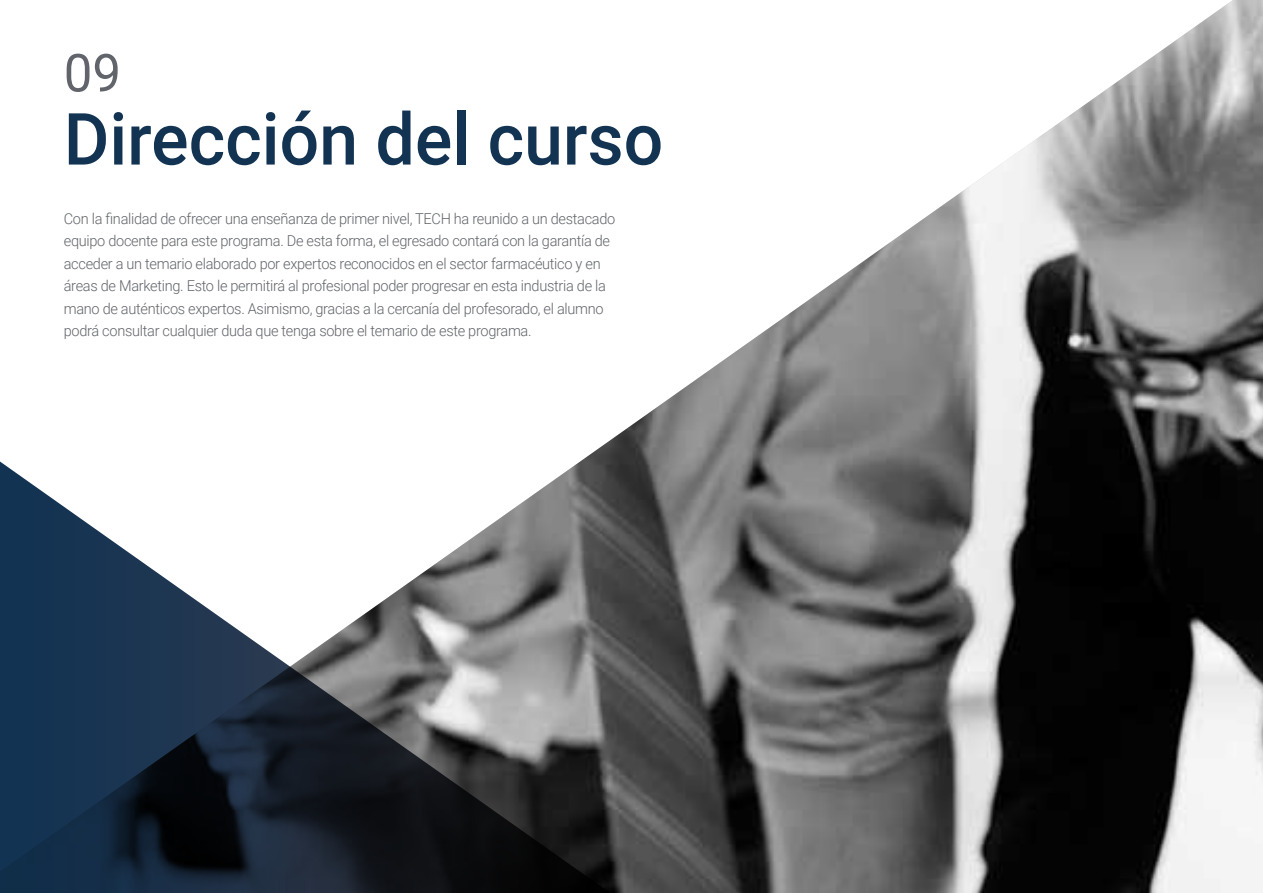
<style>
.page{position:relative;width:1263px;height:893px;background:#fff}
.page>*{position:absolute;margin:0;border:0;box-sizing:border-box;transform-origin:0 0}
.t1{font:500 72px "Roboto";color:#123352}
.t2{font:52.5px "Roboto";color:#61646a}
.t3{font:300 15px/22.5px "Roboto";letter-spacing:-.02em;color:#61646a}
</style>
<div class="page">
<img style="left:602px;top:0;width:661px;height:893px">
<svg style="left:0;top:446px;width:640px;height:447px"></svg>
<h2 class="t2" style="left:64px;top:36px;width:59px">09</h2>
<h1 class="t1" style="left:64px;top:89px;width:601px">Dirección del curso</h1>
<p class="t3" style="left:64px;top:207px;width:553px">Con la finalidad de ofrecer una enseñanza de primer nivel, TECH ha reunido a un destacado equipo docente para este programa. De esta forma, el egresado contará con la garantía de acceder a un temario elaborado por expertos reconocidos en el sector farmacéutico y en áreas de Marketing. Esto le permitirá al profesional poder progresar en esta industria de la mano de auténticos expertos. Asimismo, gracias a la cercanía del profesorado, el alumno podrá consultar cualquier duda que tenga sobre el temario de este programa.</p>
</div>
